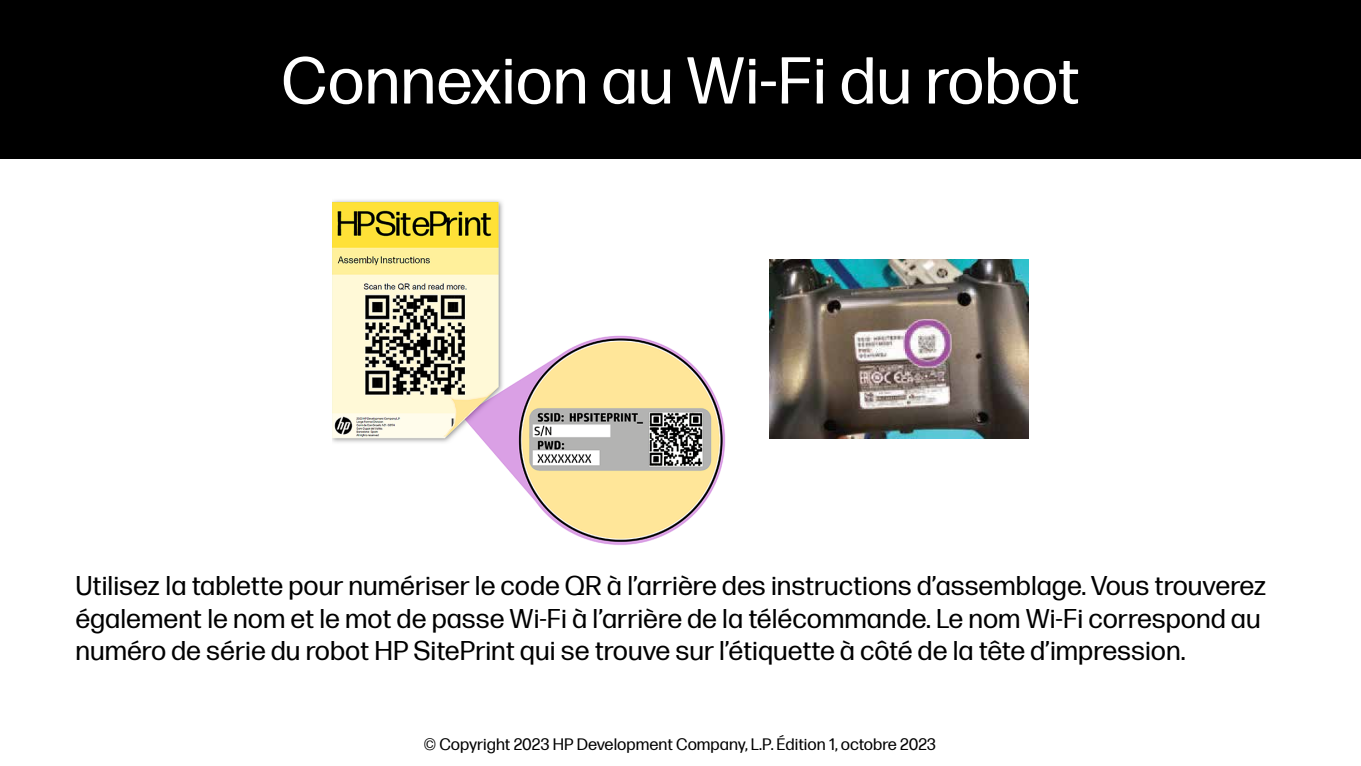
<style>
.page{position:relative;width:1361px;height:766px;background:#fff}
.page>*{position:absolute;margin:0;border:0;box-sizing:border-box;transform-origin:0 0}
.t1{font:66px "Forma DJR Micro";color:#fff}
.t2{font:27px/32.4px "Forma DJR Micro";color:#000}
.t3{font:16.5px "Forma DJR Micro";color:#000}
</style>
<div class="page">
<img style="left:332px;top:200px;width:394px;height:345px">
<img style="left:769px;top:260px;width:259px;height:178px">
<div style="left:0;top:0;width:1361px;height:159px;background:#000"></div>
<p class="t1" style="left:281px;top:33px;width:800px">Connexion au Wi-Fi du robot</p>
<p class="t2" style="left:75px;top:567px;width:1192px">Utilisez la tablette pour numériser le code QR à l’arrière des instructions d’assemblage. Vous trouverez également le nom et le mot de passe Wi-Fi à l’arrière de la télécommande. Le nom Wi-Fi correspond au numéro de série du robot HP SitePrint qui se trouve sur l’étiquette à côté de la tête d’impression.</p>
<p class="t3" style="left:424px;top:732px;width:513px">© Copyright 2023 HP Development Company, L.P. Édition 1, octobre 2023</p>
</div>
